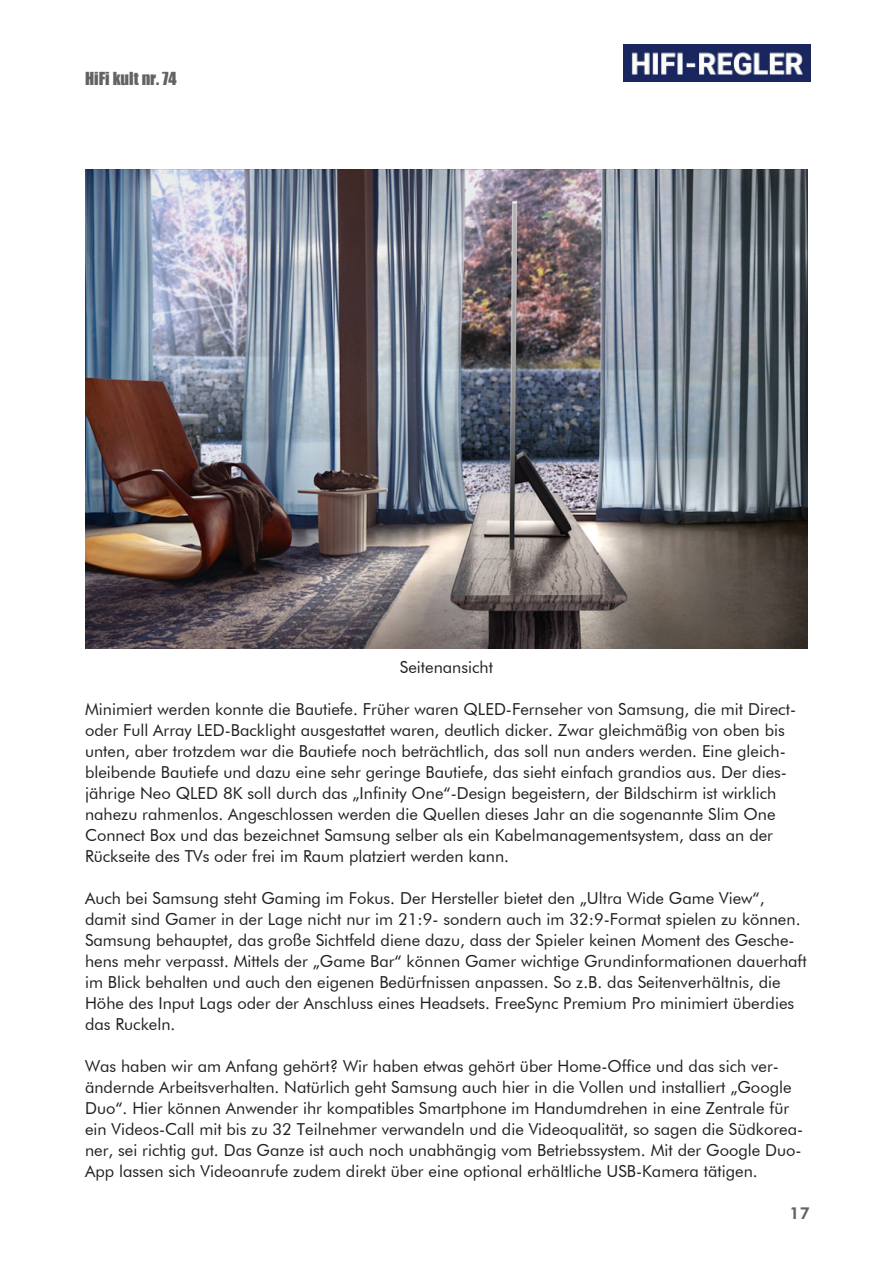
<style>
.page{position:relative;width:893px;height:1263px;background:#fff}
.page>*{position:absolute;margin:0;border:0;box-sizing:border-box;transform-origin:0 0}
.Fließtext{font:16.5px/21px "Futura BT";color:#231f20}
.t1{font:16.5px "Impact";color:#636366}
.t2{font:800 16.5px "Futura BT";color:#636366}
</style>
<div class="page">
<img style="left:623px;top:44px;width:187px;height:37px">
<img style="left:85px;top:169px;width:723px;height:479px">
<p class="t1" style="left:85px;top:66px;width:93px">HiFi kult nr. 74</p>
<p class="Fließtext" style="left:400px;top:657px;width:95px">Seitenansicht</p>
<p class="Fließtext" style="left:85px;top:699px;width:712px">Minimiert werden konnte die Bautiefe. Früher waren QLED-Fernseher von Samsung, die mit Direct&shy;oder Full Array LED-Backlight ausgestattet waren, deutlich dicker. Zwar gleichmäßig von oben bis unten, aber trotzdem war die Bautiefe noch beträchtlich, das soll nun anders werden. Eine gleich&shy;bleibende Bautiefe und dazu eine sehr geringe Bautiefe, das sieht einfach grandios aus. Der dies&shy;jährige Neo QLED 8K soll durch das „Infinity One“-Design begeistern, der Bildschirm ist wirklich nahezu rahmenlos. Angeschlossen werden die Quellen dieses Jahr an die sogenannte Slim One Connect Box und das bezeichnet Samsung selber als ein Kabelmanagementsystem, dass an der Rückseite des TVs oder frei im Raum platziert werden kann.</p>
<p class="Fließtext" style="left:85px;top:888px;width:723px">Auch bei Samsung steht Gaming im Fokus. Der Hersteller bietet den „Ultra Wide Game View“, damit sind Gamer in der Lage nicht nur im 21:9- sondern auch im 32:9-Format spielen zu können.<br>Samsung behauptet, das große Sichtfeld diene dazu, dass der Spieler keinen Moment des Gesche&shy;hens mehr verpasst. Mittels der „Game Bar“ können Gamer wichtige Grundinformationen dauerhaft im Blick behalten und auch den eigenen Bedürfnissen anpassen. So z.B. das Seitenverhältnis, die Höhe des Input Lags oder der Anschluss eines Headsets. FreeSync Premium Pro minimiert überdies das Ruckeln.</p>
<p class="Fließtext" style="left:85px;top:1056px;width:720px">Was haben wir am Anfang gehört? Wir haben etwas gehört über Home-Office und das sich ver&shy;ändernde Arbeitsverhalten. Natürlich geht Samsung auch hier in die Vollen und installiert „Google Duo“. Hier können Anwender ihr kompatibles Smartphone im Handumdrehen in eine Zentrale für ein Videos-Call mit bis zu 32 Teilnehmer verwandeln und die Videoqualität, so sagen die Südkorea&shy;ner, sei richtig gut. Das Ganze ist auch noch unabhängig vom Betriebssystem. Mit der Google Duo-App lassen sich Videoanrufe zudem direkt über eine optional erhältliche USB-Kamera tätigen.</p>
<p class="t2" style="left:789px;top:1203px;width:22px">17</p>
</div>
